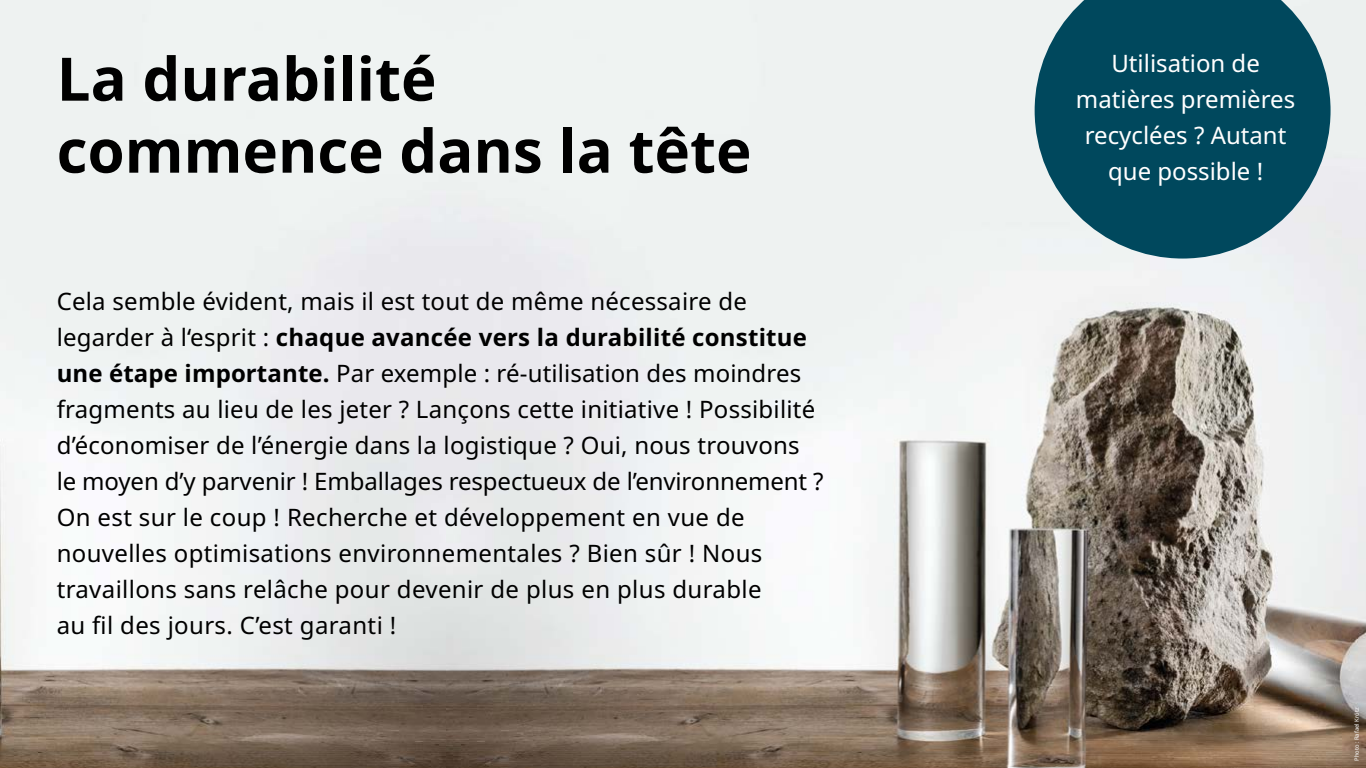
<style>
.page{position:relative;width:1366px;height:768px;background:#fff}
.page>*{position:absolute;margin:0;border:0;box-sizing:border-box;transform-origin:0 0}
.t1{font:700 60px/72px "Noto Sans";color:#000}
.t2{font:24px/36px "Noto Sans";letter-spacing:.01em;color:#000}
.t3{font:24px/36px "Noto Sans";color:#fff;text-align:center}
.t4{font:5.8px "Noto Sans";color:#fff}
.s1{font-weight:700}
</style>
<div class="page">
<img style="left:0;top:0;width:446px;height:768px">
<img style="left:446px;top:0;width:920px;height:768px">
<svg style="left:1035px;top:0;width:296px;height:259px;background:#286476"></svg>
<div style="left:1342px;top:696px;width:24px;height:72px;background:#000;opacity:.85"></div>
<h1 class="t1" style="left:57px;top:44px;width:696px">La durabilité commence dans la tête</h1>
<p class="t2" style="left:57px;top:284px;width:769px">Cela semble évident, mais il est tout de même nécessaire de legarder à l‘esprit : <span class="s1">chaque avancée vers la durabilité constitue une étape importante.</span> Par exemple : ré-utilisation des moindres fragments au lieu de les jeter ? Lançons cette initiative ! Possibilité d’économiser de l’énergie dans la logistique ? Oui, nous trouvons le moyen d’y parvenir ! Emballages respectueux de l’environnement ?<br>On est sur le coup ! Recherche et développement en vue de nouvelles optimisations environnementales ? Bien sûr ! Nous travaillons sans relâche pour devenir de plus en plus durable<br>au fil des jours. C’est garanti !</p>
<p class="t3" style="left:1076px;top:46px;width:221px">Utilisation de matières premières recyclées ? Autant que possible !</p>
<p class="t4" style="left:1353px;top:761px;width:55px;rotate:-90deg">Photo : Rafael Krötz</p>
</div>
